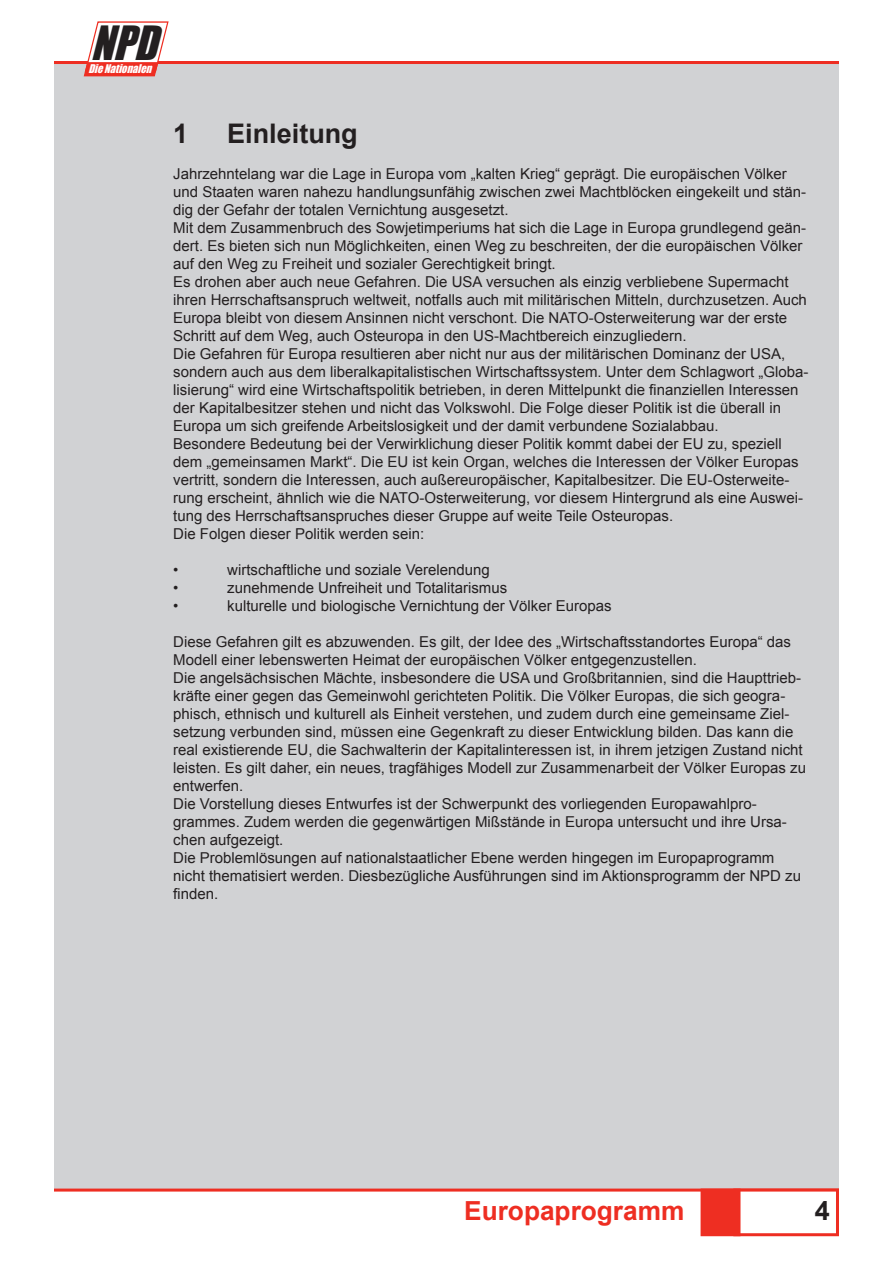
<style>
.page{position:relative;width:893px;height:1263px;background:#fff}
.page>*{position:absolute;margin:0;border:0;box-sizing:border-box;transform-origin:0 0}
.t1{font:italic 43.65px "Impact";color:#231f20;scale:.94 1}
.t2{font:700 27px "Arial";color:#231f20}
.t3{font:700 26.25px "Arial";color:#ee2e22}
.t4{font:15px/18px "Arial";color:#231f20}
.t5{font:italic 11.1px "Impact";color:#fff;scale:.94 1}
</style>
<div class="page">
<div style="left:54px;top:64px;width:785px;height:1127px;background:#d1d2d4"></div>
<hr style="left:54px;top:61px;width:785px;height:3px;background:#ee2e22">
<svg style="left:83px;top:21px;width:86px;height:56px"></svg>
<hr style="left:54px;top:1188px;width:785px;height:3px;background:#ee2e22">
<div style="left:733px;top:1188px;width:106px;height:48px;border:3px solid #ee2e22"></div>
<div style="left:702px;top:1190px;width:37px;height:45px;background:#ee2e22"></div>
<div style="left:701px;top:1188px;width:39px;height:48px;border:3px solid #ee2e22"></div>
<h1 class="t1" style="left:91px;top:9px;width:89px">NPD</h1>
<p class="t5" style="left:88px;top:60px;width:73px">DieNationalen</p>
<h2 class="t2" style="left:173px;top:116px;width:8px">1</h2>
<h2 class="t2" style="left:227px;top:116px;width:132px">Einleitung</h2>
<p class="t4" style="left:173px;top:165px;width:637px">Jahrzehntelang war die Lage in Europa vom „kalten Krieg“ geprägt. Die europäischen Völker und Staaten waren nahezu handlungsunfähig zwischen zwei Machtblöcken eingekeilt und stän&shy;dig der Gefahr der totalen Vernichtung ausgesetzt.<br>Mit dem Zusammenbruch des Sowjetimperiums hat sich die Lage in Europa grundlegend geän&shy;dert. Es bieten sich nun Möglichkeiten, einen Weg zu beschreiten, der die europäischen Völker auf den Weg zu Freiheit und sozialer Gerechtigkeit bringt.<br>Es drohen aber auch neue Gefahren. Die USA versuchen als einzig verbliebene Supermacht ihren Herrschaftsanspruch weltweit, notfalls auch mit militärischen Mitteln, durchzusetzen. Auch Europa bleibt von diesem Ansinnen nicht verschont. Die NATO-Osterweiterung war der erste Schritt auf dem Weg, auch Osteuropa in den US-Machtbereich einzugliedern.<br>Die Gefahren für Europa resultieren aber nicht nur aus der militärischen Dominanz der USA, sondern auch aus dem liberalkapitalistischen Wirtschaftssystem. Unter dem Schlagwort „Globa&shy;lisierung“ wird eine Wirtschaftspolitik betrieben, in deren Mittelpunkt die finanziellen Interessen der Kapitalbesitzer stehen und nicht das Volkswohl. Die Folge dieser Politik ist die überall in Europa um sich greifende Arbeitslosigkeit und der damit verbundene Sozialabbau.<br>Besondere Bedeutung bei der Verwirklichung dieser Politik kommt dabei der EU zu, speziell dem „gemeinsamen Markt“. Die EU ist kein Organ, welches die Interessen der Völker Europas vertritt, sondern die Interessen, auch außereuropäischer, Kapitalbesitzer. Die EU-Osterweite&shy;rung erscheint, ähnlich wie die NATO-Osterweiterung, vor diesem Hintergrund als eine Auswei&shy;tung des Herrschaftsanspruches dieser Gruppe auf weite Teile Osteuropas.<br>Die Folgen dieser Politik werden sein:</p>
<p class="t4" style="left:173px;top:561px;width:7px">•</p>
<p class="t4" style="left:227px;top:561px;width:264px">wirtschaftliche und soziale Verelendung</p>
<p class="t4" style="left:173px;top:579px;width:7px">•</p>
<p class="t4" style="left:227px;top:579px;width:281px">zunehmende Unfreiheit und Totalitarismus</p>
<p class="t4" style="left:173px;top:597px;width:7px">•</p>
<p class="t4" style="left:227px;top:597px;width:386px">kulturelle und biologische Vernichtung der Völker Europas</p>
<p class="t4" style="left:173px;top:633px;width:634px">Diese Gefahren gilt es abzuwenden. Es gilt, der Idee des „Wirtschaftsstandortes Europa“ das Modell einer lebenswerten Heimat der europäischen Völker entgegenzustellen.<br>Die angelsächsischen Mächte, insbesondere die USA und Großbritannien, sind die Haupttrieb&shy;kräfte einer gegen das Gemeinwohl gerichteten Politik. Die Völker Europas, die sich geogra&shy;phisch, ethnisch und kulturell als Einheit verstehen, und zudem durch eine gemeinsame Ziel&shy;setzung verbunden sind, müssen eine Gegenkraft zu dieser Entwicklung bilden. Das kann die real existierende EU, die Sachwalterin der Kapitalinteressen ist, in ihrem jetzigen Zustand nicht leisten. Es gilt daher, ein neues, tragfähiges Modell zur Zusammenarbeit der Völker Europas zu entwerfen.<br>Die Vorstellung dieses Entwurfes ist der Schwerpunkt des vorliegenden Europawahlpro&shy;grammes. Zudem werden die gegenwärtigen Mißstände in Europa untersucht und ihre Ursa&shy;chen aufgezeigt.<br>Die Problemlösungen auf nationalstaatlicher Ebene werden hingegen im Europaprogramm nicht thematisiert werden. Diesbezügliche Ausführungen sind im Aktionsprogramm der NPD zu finden.</p>
<h3 class="t3" style="left:464px;top:1194px;width:222px">Europaprogramm</h3>
</div>
